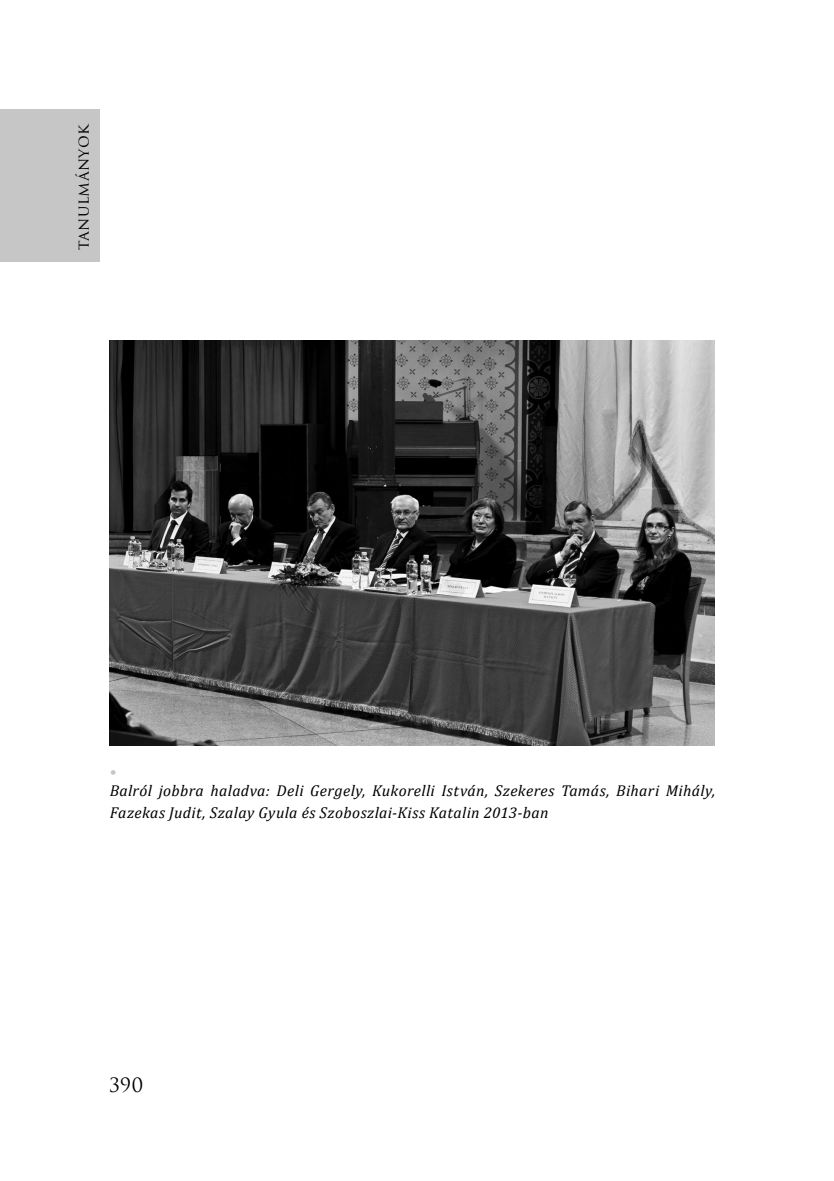
<style>
.page{position:relative;width:834px;height:1181px;background:#fff}
.page>*{position:absolute;margin:0;border:0;box-sizing:border-box;transform-origin:0 0}
.t1{font:19.25px "Trajan Pro 3";color:#000}
.t2{font:italic 15.75px/21.9px "Cambria";letter-spacing:.02em;color:#000}
.t3{font:15.75px "Trajan Pro 3";letter-spacing:.025em;color:#000}
.t4{font:15.75px "Cambria";color:#c6c6c6}
</style>
<div class="page">
<div style="left:0;top:109px;width:99px;height:153px;background:#c6c6c6"></div>
<img style="left:109px;top:340px;width:605px;height:405px">
<p class="t3" style="left:72px;top:250px;width:128px;rotate:-90deg">tanulmányok</p>
<p class="t4" style="left:110px;top:762px;width:8px">•</p>
<p class="t2" style="left:110px;top:778px;width:607px">Balról jobbra haladva: Deli Gergely, Kukorelli István, Szekeres Tamás, Bihari Mihály,<br>Fazekas Judit, Szalay Gyula és Szoboszlai-Kiss Katalin 2013-ban</p>
<p class="t1" style="left:109px;top:1071px;width:36px">390</p>
</div>
